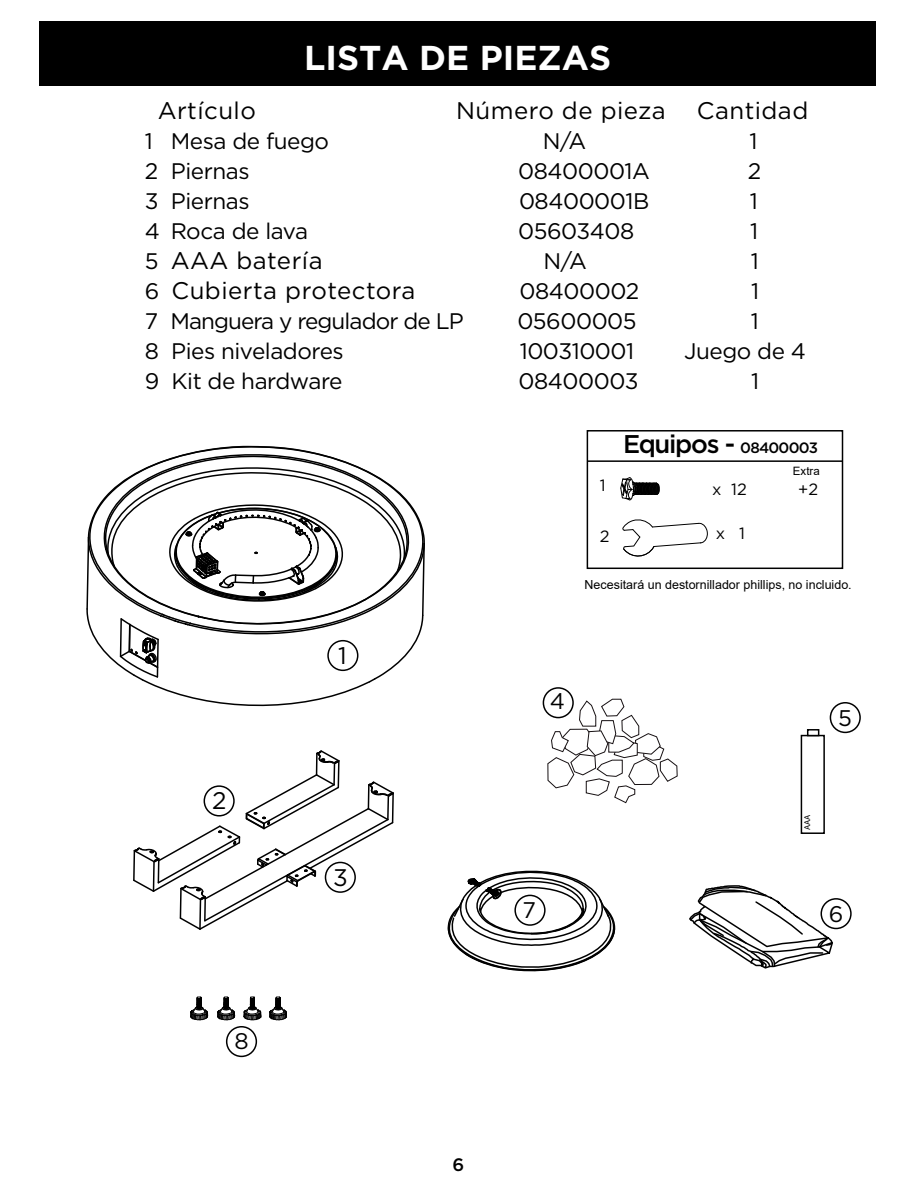
<style>
.page{position:relative;width:918px;height:1188px;background:#fff}
.page>*{position:absolute;margin:0;border:0;box-sizing:border-box;transform-origin:0 0}
.t1{font:700 34.5px "Gotham";color:#fff}
.t2{font:500 25.65px "Gotham";letter-spacing:-.05em;color:#000}
.t3{font:24px "Gotham";letter-spacing:.02em;color:#000}
.t4{font:22.65px "Gotham";color:#000}
.t5{font:22.5px "Gotham";letter-spacing:-.02em;color:#000}
.t6{font:22.5px "Gotham";letter-spacing:-.04em;color:#000}
.t7{font:500 18px "Gotham";color:#000}
.t8{font:16.35px "Gotham";color:#000}
.t9{font:12.45px "Arial";color:#000}
.t10{font:11.55px "Arial";color:#000}
.t11{font:8.55px "Myriad Pro";color:#000}
.s1{font-size:22.5px}
.s2{font-size:15px}
</style>
<div class="page">
<div style="left:39px;top:21px;width:837px;height:65px;background:#000"></div>
<hr style="left:587px;top:460px;width:256px;height:2px;background:#000">
<div style="left:587px;top:430px;width:256px;height:139px;border:2px solid #000"></div>
<svg style="left:620px;top:477px;width:88px;height:80px"></svg>
<svg style="left:547px;top:698px;width:131px;height:106px"></svg>
<div style="left:801px;top:735px;width:24px;height:99px;background:#fff;border:2px solid #000"></div>
<svg style="left:807px;top:729px;width:12px;height:7px"></svg>
<div style="left:543px;top:687px;width:31px;height:31px;border:2px solid #000;border-radius:50%"></div>
<svg style="left:86px;top:445px;width:339px;height:262px"></svg>
<svg style="left:133px;top:750px;width:261px;height:180px"></svg>
<svg style="left:447px;top:870px;width:169px;height:102px"></svg>
<svg style="left:689px;top:885px;width:149px;height:84px"></svg>
<div style="left:327px;top:640px;width:31px;height:31px;border:2px solid #000;border-radius:50%"></div>
<div style="left:204px;top:785px;width:31px;height:32px;border:2px solid #000;border-radius:50%"></div>
<div style="left:830px;top:702px;width:31px;height:31px;border:2px solid #000;border-radius:50%"></div>
<div style="left:821px;top:898px;width:31px;height:31px;border:2px solid #000;border-radius:50%"></div>
<div style="left:514px;top:895px;width:32px;height:31px;border:2px solid #000;border-radius:50%"></div>
<svg style="left:190px;top:996px;width:19px;height:25px"></svg>
<svg style="left:217px;top:996px;width:70px;height:25px"></svg>
<div style="left:226px;top:1026px;width:31px;height:31px;border:2px solid #000;border-radius:50%"></div>
<h1 class="t1" style="left:304px;top:35px;width:308px">LISTA DE PIEZAS</h1>
<p class="t3" style="left:158px;top:95px;width:100px">Artículo</p>
<p class="t3" style="left:456px;top:95px;width:211px">Número de pieza</p>
<p class="t3" style="left:697px;top:95px;width:113px">Cantidad</p>
<p class="t5" style="left:145px;top:126px;width:186px">1 Mesa de fuego</p>
<p class="t5" style="left:543px;top:126px;width:45px">N/A</p>
<p class="t5" style="left:750px;top:126px;width:10px">1</p>
<p class="t5" style="left:145px;top:156px;width:106px">2 Piernas</p>
<p class="t5" style="left:518px;top:156px;width:133px">08400001A</p>
<p class="t5" style="left:748px;top:156px;width:15px">2</p>
<p class="t5" style="left:145px;top:186px;width:106px">3 Piernas</p>
<p class="t5" style="left:519px;top:186px;width:132px">08400001B</p>
<p class="t5" style="left:750px;top:186px;width:10px">1</p>
<p class="t5" style="left:145px;top:216px;width:165px">4 Roca de lava</p>
<p class="t5" style="left:518px;top:216px;width:118px">05603408</p>
<p class="t5" style="left:750px;top:216px;width:10px">1</p>
<p class="t3" style="left:145px;top:245px;width:179px"><span class="s1">5</span> AAA batería</p>
<p class="t5" style="left:544px;top:246px;width:45px">N/A</p>
<p class="t5" style="left:751px;top:246px;width:10px">1</p>
<p class="t3" style="left:145px;top:275px;width:272px"><span class="s1">6</span> Cubierta protectora</p>
<p class="t5" style="left:520px;top:276px;width:121px">08400002</p>
<p class="t5" style="left:751px;top:276px;width:10px">1</p>
<p class="t6" style="left:145px;top:306px;width:320px">7 Manguera y regulador de LP</p>
<p class="t5" style="left:517px;top:306px;width:121px">05600005</p>
<p class="t5" style="left:751px;top:306px;width:10px">1</p>
<p class="t5" style="left:145px;top:336px;width:200px">8 Pies niveladores</p>
<p class="t5" style="left:520px;top:336px;width:116px">100310001</p>
<p class="t5" style="left:684px;top:336px;width:123px">Juego de 4</p>
<p class="t5" style="left:145px;top:366px;width:199px">9 Kit de hardware</p>
<p class="t5" style="left:518px;top:366px;width:122px">08400003</p>
<p class="t5" style="left:751px;top:366px;width:10px">1</p>
<p class="t2" style="left:623px;top:428px;width:196px">Equipos - <span class="s2">08400003</span></p>
<p class="t8" style="left:600px;top:474px;width:7px">1</p>
<p class="t8" style="left:712px;top:479px;width:36px">x 12</p>
<p class="t8" style="left:600px;top:526px;width:11px">2</p>
<p class="t8" style="left:716px;top:523px;width:31px">x 1</p>
<p class="t10" style="left:793px;top:463px;width:28px">Extra</p>
<p class="t8" style="left:798px;top:479px;width:21px">+2</p>
<p class="t3" style="left:212px;top:785px;width:16px">2</p>
<p class="t4" style="left:234px;top:1027px;width:16px">8</p>
<p class="t3" style="left:338px;top:640px;width:10px">1</p>
<p class="t3" style="left:333px;top:862px;width:16px">3</p>
<p class="t9" style="left:585px;top:576px;width:269px">Necesitará un destornillador phillips, no incluido.</p>
<p class="t4" style="left:550px;top:687px;width:17px">4</p>
<p class="t4" style="left:838px;top:703px;width:15px">5</p>
<p class="t11" style="left:802px;top:830px;width:17px;rotate:-90deg">AAA</p>
<p class="t4" style="left:523px;top:896px;width:15px">7</p>
<p class="t4" style="left:829px;top:899px;width:16px">6</p>
<p class="t7" style="left:452px;top:1153px;width:13px">6</p>
</div>
